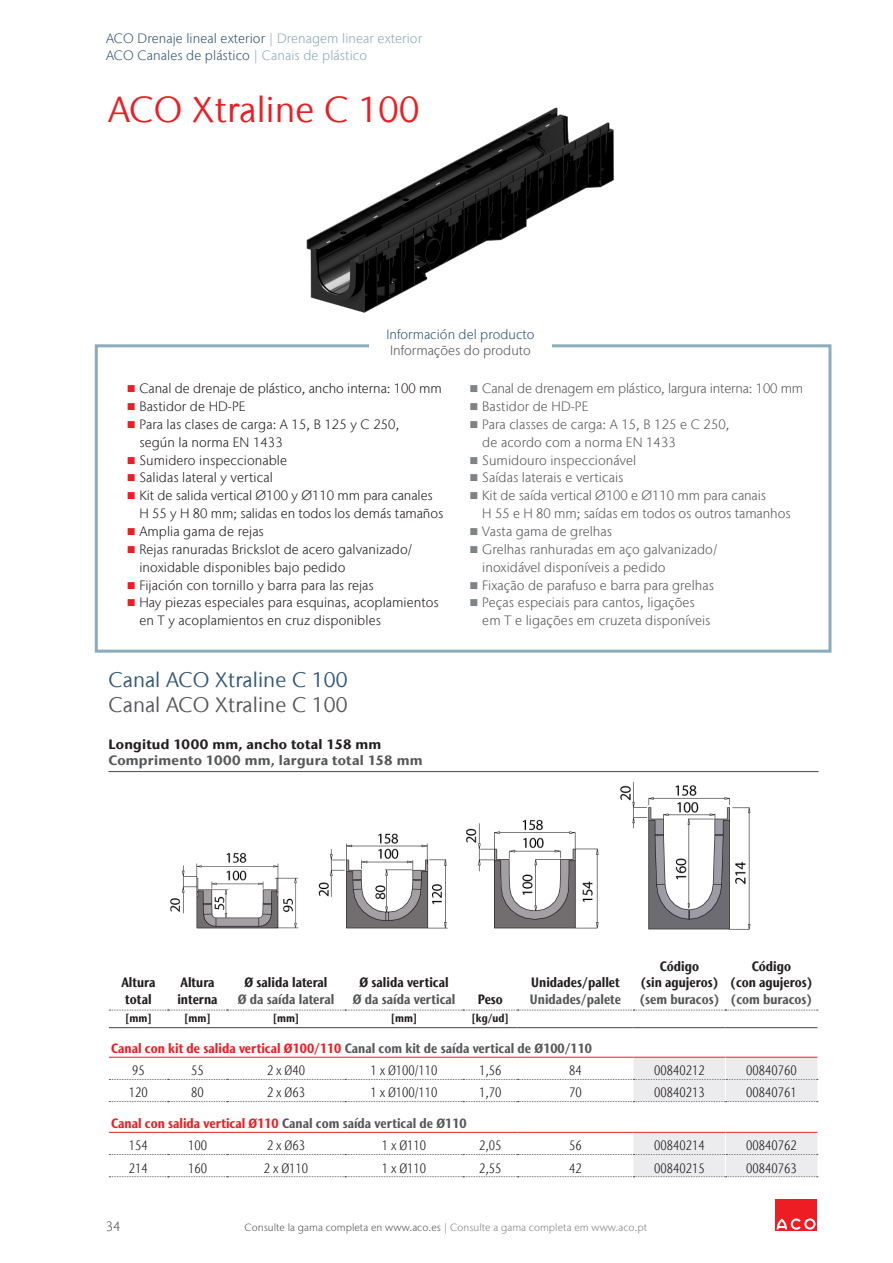
<style>
.page{position:relative;width:893px;height:1263px;background:#fff}
.page>*{position:absolute;margin:0;border:0;box-sizing:border-box;transform-origin:0 0}
.Heading{font:36px "Stone Sans IIITC Com";letter-spacing:.005em;color:#ee1d23}
.Intermediate_heading_-_blue{font:21px/25.2px "Stone Sans IIITC Com";letter-spacing:.005em;color:#335875}
.figureLegendaTitle{font:300 13.5px/17.9px "Stone Sans IIITC Com";letter-spacing:.005em;color:#57585a}
.t1{font:300 13.5px/17.9px "Stone Sans IIITC Com";letter-spacing:.005em;color:#231f20}
.Text{font:300 condensed 13.5px "Stone Sans IIITC Com";color:#231f20}
.X-axis{font:700 condensed 13.5px/16.5px "Stone Sans IIITC Com";color:#231f20}
.Product_name___Detail{font:700 condensed 13.5px "Stone Sans IIITC Pro";color:#57585a}
.figureLegendaTitle-2{font:300 13.5px/17.9px "Stone Sans IIITC Com";letter-spacing:.005em;color:#335875}
.title3_it{font:700 13.5px/16.2px "Stone Sans IIITC Com";letter-spacing:.015em;color:#57585a}
.X-axis-2{font:700 condensed 13.5px "Stone Sans IIITC Com";color:#57585a}
.X-axis___Dimensions{font:700 condensed 11.25px "Stone Sans IIITC Com";color:#231f20}
.t2{font:300 10.5px "Stone Sans IIITC Pro";letter-spacing:.005em;color:#57585a}
.s1{color:#8aacbc}
.s2{color:#ee1d23}
.s3{color:#57585a}
.s4{color:#231f20}
.s5{color:#808285}
</style>
<div class="page">
<div style="left:775px;top:1199px;width:13px;height:32px;background:#ee1d23"></div>
<div style="left:789px;top:1199px;width:13px;height:32px;background:#ee1d23"></div>
<div style="left:803px;top:1199px;width:13px;height:32px;background:#ee1d23"></div>
<svg style="left:776px;top:1218px;width:39px;height:12px"></svg>
<svg style="left:109px;top:1010px;width:709px;height:1px"></svg>
<hr style="left:109px;top:1027px;width:59px;height:1px;background:#57585a">
<hr style="left:168px;top:1027px;width:59px;height:1px;background:#57585a">
<hr style="left:227px;top:1027px;width:118px;height:1px;background:#57585a">
<hr style="left:345px;top:1027px;width:118px;height:1px;background:#57585a">
<hr style="left:463px;top:1027px;width:55px;height:1px;background:#57585a">
<hr style="left:518px;top:1027px;width:115px;height:1px;background:#57585a">
<hr style="left:633px;top:1027px;width:92px;height:1px;background:#57585a">
<hr style="left:725px;top:1027px;width:92px;height:1px;background:#57585a">
<svg style="left:109px;top:1057px;width:709px;height:120px"></svg>
<img style="left:306px;top:107px;width:308px;height:206px">
<img style="left:170px;top:852px;width:120px;height:77px">
<img style="left:290px;top:833px;width:149px;height:96px">
<img style="left:439px;top:819px;width:153px;height:110px">
<img style="left:592px;top:781px;width:159px;height:149px">
<hr style="left:108px;top:771px;width:711px;height:1px;background:#57585a">
<div style="left:95px;top:344px;width:736px;height:309px;border:3px solid #8aacbc"></div>
<div style="left:369px;top:325px;width:183px;height:39px;background:#fff"></div>
<p class="figureLegendaTitle-2" style="left:106px;top:29px;width:317px">ACO Drenaje lineal exterior <span class="s1">| Drenagem linear exterior<br></span>ACO Canales de plástico <span class="s1">| Canais de plástico</span></p>
<p class="Heading" style="left:108px;top:88px;width:313px">ACO Xtraline C 100</p>
<p class="figureLegendaTitle-2" style="left:386px;top:325px;width:149px">Información del producto</p>
<p class="figureLegendaTitle" style="left:390px;top:341px;width:142px">Informações do produto</p>
<p class="t1" style="left:127px;top:379px;width:317px"><span class="s2">■</span> Canal de drenaje de plástico, ancho interna: 100 mm</p>
<p class="t1" style="left:127px;top:397px;width:121px"><span class="s2">■</span> Bastidor de HD-PE</p>
<p class="t1" style="left:139px;top:415px;width:261px;text-indent:-13px"><span class="s2">■</span> Para las clases de carga: A 15, B 125 y C 250, según la norma EN 1433</p>
<p class="t1" style="left:127px;top:451px;width:162px"><span class="s2">■</span> Sumidero inspeccionable</p>
<p class="t1" style="left:127px;top:469px;width:148px"><span class="s2">■</span> Salidas lateral y vertical</p>
<p class="t1" style="left:139px;top:486px;width:305px;text-indent:-13px"><span class="s2">■</span> Kit de salida vertical Ø100 y Ø110 mm para canales<br>H 55 y H 80 mm; salidas en todos los demás tamaños</p>
<p class="t1" style="left:127px;top:522px;width:139px"><span class="s2">■</span> Amplia gama de rejas</p>
<p class="t1" style="left:139px;top:540px;width:274px;text-indent:-13px"><span class="s2">■</span> Rejas ranuradas Brickslot de acero galvanizado/ inoxidable disponibles bajo pedido</p>
<p class="t1" style="left:127px;top:576px;width:249px"><span class="s2">■</span> Fijación con tornillo y barra para las rejas</p>
<p class="t1" style="left:139px;top:594px;width:301px;text-indent:-13px"><span class="s2">■</span> Hay piezas especiales para esquinas, acoplamientos en T y acoplamientos en cruz disponibles</p>
<p class="Intermediate_heading_-_blue" style="left:108px;top:666px;width:241px">Canal ACO Xtraline C 100<br><span class="s3">Canal ACO Xtraline C 100</span></p>
<p class="title3_it" style="left:108px;top:736px;width:316px"><span class="s4">Longitud 1000 mm, ancho total 158 mm<br></span>Comprimento 1000 mm, largura total 158 mm</p>
<p class="figureLegendaTitle" style="left:469px;top:379px;width:335px"><span class="s5">■</span> Canal de drenagem em plástico, largura interna: 100 mm</p>
<p class="figureLegendaTitle" style="left:469px;top:397px;width:121px"><span class="s5">■</span> Bastidor de HD-PE</p>
<p class="figureLegendaTitle" style="left:482px;top:415px;width:249px;text-indent:-13px"><span class="s5">■</span> Para classes de carga: A 15, B 125 e C 250, de acordo com a norma EN 1433</p>
<p class="figureLegendaTitle" style="left:469px;top:451px;width:168px"><span class="s5">■</span> Sumidouro inspeccionável</p>
<p class="figureLegendaTitle" style="left:469px;top:469px;width:155px"><span class="s5">■</span> Saídas laterais e verticais</p>
<p class="figureLegendaTitle" style="left:482px;top:486px;width:310px;text-indent:-13px"><span class="s5">■</span> Kit de saída vertical Ø100 e Ø110 mm para canais<br>H 55 e H 80 mm; saídas em todos os outros tamanhos</p>
<p class="figureLegendaTitle" style="left:469px;top:522px;width:144px"><span class="s5">■</span> Vasta gama de grelhas</p>
<p class="figureLegendaTitle" style="left:482px;top:540px;width:236px;text-indent:-13px"><span class="s5">■</span> Grelhas ranhuradas em aço galvanizado/ inoxidável disponíveis a pedido</p>
<p class="figureLegendaTitle" style="left:469px;top:576px;width:246px"><span class="s5">■</span> Fixação de parafuso e barra para grelhas</p>
<p class="figureLegendaTitle" style="left:482px;top:594px;width:230px;text-indent:-13px"><span class="s5">■</span> Peças especiais para cantos, ligações em T e ligações em cruzeta disponíveis</p>
<p class="X-axis" style="left:121px;top:974px;width:35px">Altura total</p>
<p class="X-axis" style="left:177px;top:974px;width:42px">Altura interna</p>
<p class="X-axis" style="left:245px;top:974px;width:85px">Ø salida lateral</p>
<p class="X-axis-2" style="left:238px;top:990px;width:98px">Ø da saída lateral</p>
<p class="X-axis" style="left:359px;top:974px;width:91px">Ø salida vertical</p>
<p class="X-axis-2" style="left:353px;top:990px;width:104px">Ø da saída vertical</p>
<p class="X-axis" style="left:478px;top:990px;width:27px">Peso</p>
<p class="X-axis" style="left:531px;top:974px;width:90px">Unidades/pallet</p>
<p class="X-axis-2" style="left:530px;top:990px;width:93px">Unidades/palete</p>
<p class="X-axis" style="left:640px;top:957px;width:81px;text-align:center">Código<br>(sin agujeros) <span class="s3">(sem buracos)</span></p>
<p class="X-axis" style="left:731px;top:957px;width:83px;text-align:center">Código<br>(con agujeros) <span class="s3">(com buracos)</span></p>
<p class="X-axis___Dimensions" style="left:125px;top:1011px;width:28px">[mm]</p>
<p class="X-axis___Dimensions" style="left:184px;top:1011px;width:28px">[mm]</p>
<p class="X-axis___Dimensions" style="left:273px;top:1011px;width:28px">[mm]</p>
<p class="X-axis___Dimensions" style="left:391px;top:1011px;width:28px">[mm]</p>
<p class="X-axis___Dimensions" style="left:472px;top:1011px;width:39px">[kg/ud]</p>
<p class="Product_name___Detail" style="left:111px;top:1040px;width:482px"><span class="s2">Canal con kit de salida vertical Ø100/110</span> Canal com kit de saída vertical de Ø100/110</p>
<p class="Text" style="left:132px;top:1062px;width:14px">95</p>
<p class="Text" style="left:191px;top:1062px;width:14px">55</p>
<p class="Text" style="left:267px;top:1062px;width:40px">2 x Ø40</p>
<p class="Text" style="left:370px;top:1062px;width:69px">1 x Ø100/110</p>
<p class="Text" style="left:479px;top:1062px;width:24px">1,56</p>
<p class="Text" style="left:569px;top:1062px;width:14px">84</p>
<p class="Text" style="left:654px;top:1062px;width:52px">00840212</p>
<p class="Text" style="left:746px;top:1062px;width:52px">00840760</p>
<p class="Text" style="left:129px;top:1084px;width:20px">120</p>
<p class="Text" style="left:191px;top:1084px;width:14px">80</p>
<p class="Text" style="left:267px;top:1084px;width:40px">2 x Ø63</p>
<p class="Text" style="left:370px;top:1084px;width:69px">1 x Ø100/110</p>
<p class="Text" style="left:479px;top:1084px;width:24px">1,70</p>
<p class="Text" style="left:569px;top:1084px;width:14px">70</p>
<p class="Text" style="left:654px;top:1084px;width:52px">00840213</p>
<p class="Text" style="left:746px;top:1084px;width:52px">00840761</p>
<p class="Product_name___Detail" style="left:111px;top:1115px;width:357px"><span class="s2">Canal con salida vertical Ø110</span> Canal com saída vertical de Ø110</p>
<p class="Text" style="left:129px;top:1137px;width:20px">154</p>
<p class="Text" style="left:188px;top:1137px;width:20px">100</p>
<p class="Text" style="left:267px;top:1137px;width:40px">2 x Ø63</p>
<p class="Text" style="left:382px;top:1137px;width:46px">1 x Ø110</p>
<p class="Text" style="left:479px;top:1137px;width:24px">2,05</p>
<p class="Text" style="left:569px;top:1137px;width:14px">56</p>
<p class="Text" style="left:654px;top:1137px;width:52px">00840214</p>
<p class="Text" style="left:746px;top:1137px;width:52px">00840762</p>
<p class="Text" style="left:129px;top:1159px;width:20px">214</p>
<p class="Text" style="left:188px;top:1159px;width:20px">160</p>
<p class="Text" style="left:264px;top:1159px;width:46px">2 x Ø110</p>
<p class="Text" style="left:382px;top:1159px;width:46px">1 x Ø110</p>
<p class="Text" style="left:479px;top:1159px;width:24px">2,55</p>
<p class="Text" style="left:569px;top:1159px;width:14px">42</p>
<p class="Text" style="left:654px;top:1159px;width:52px">00840215</p>
<p class="Text" style="left:746px;top:1159px;width:52px">00840763</p>
<p class="figureLegendaTitle" style="left:106px;top:1217px;width:16px">34</p>
<p class="t2" style="left:244px;top:1221px;width:404px">Consulte la gama completa en www.aco.es <span class="s5">| Consulte a gama completa em www.aco.pt</span></p>
</div>
